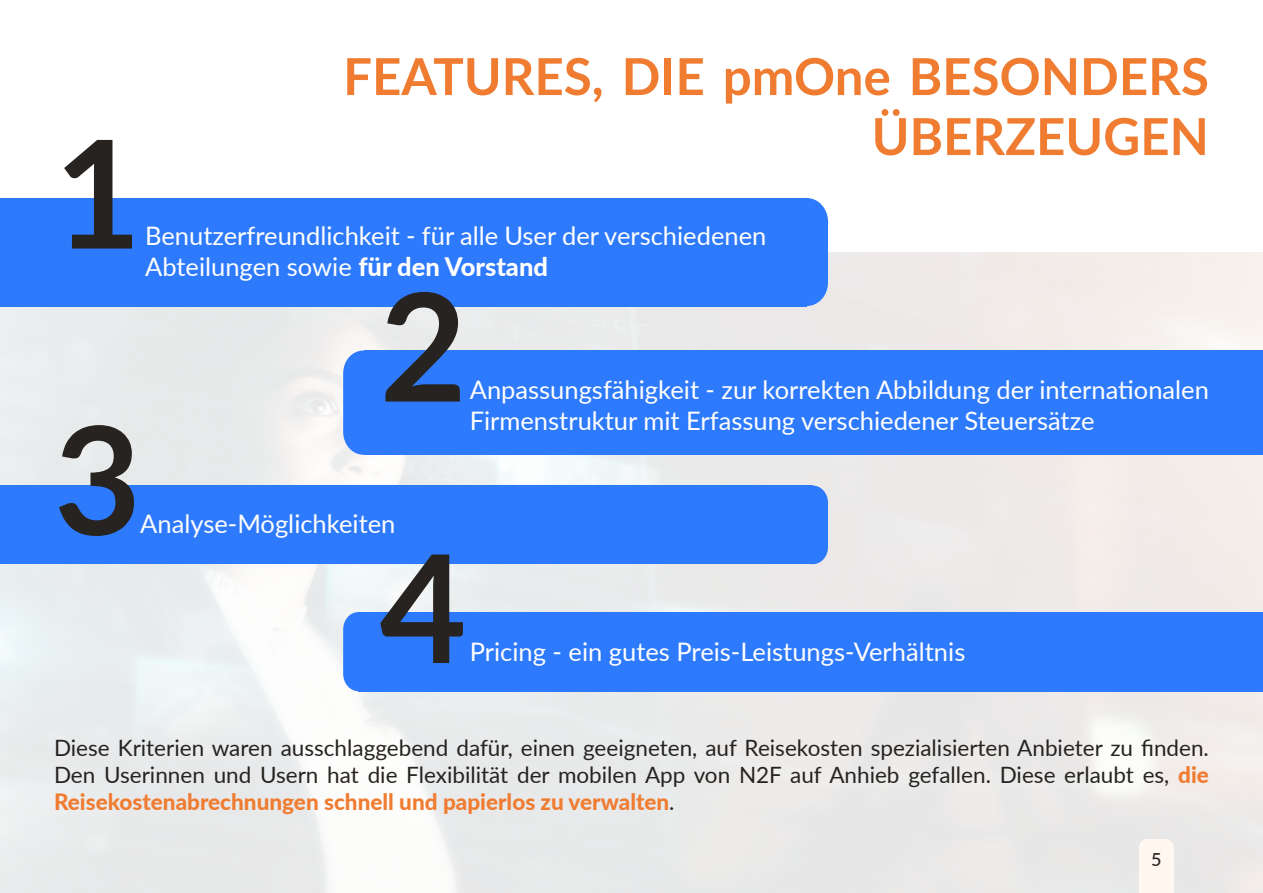
<style>
.page{position:relative;width:1263px;height:893px;background:#fff}
.page>*{position:absolute;margin:0;border:0;box-sizing:border-box;transform-origin:0 0}
.t1{font:700 150px/261.5px "Lato";color:#262320}
.t2{font:700 51px/60px "Lato";color:#ef7c31;text-align:right}
.t3{font:25.5px/30.6px "Lato";color:#fff}
.t4{font:22.5px/27px "Lato";color:#262320;text-align:justify}
.t5{font:500 18px "Lato";color:#262320}
.s1{font-weight:800}
.s2{font-weight:800;color:#ef7c31}
</style>
<div class="page">
<img style="left:0;top:252px;width:1263px;height:641px">
<div style="left:0;top:198px;width:807px;height:108px;background:#2e7afc"></div>
<svg style="left:807px;top:198px;width:21px;height:108px;background:#4085fb"></svg>
<div style="left:0;top:486px;width:813px;height:78px;background:#2e7afc"></div>
<svg style="left:813px;top:486px;width:15px;height:78px"></svg>
<div style="left:365px;top:351px;width:898px;height:104px;background:#2e7afc"></div>
<div style="left:358px;top:612px;width:905px;height:79px;background:#2e7afc"></div>
<svg style="left:343px;top:351px;width:22px;height:104px;background:#4085fa"></svg>
<svg style="left:343px;top:612px;width:15px;height:79px"></svg>
<div style="left:1139px;top:839px;width:35px;height:54px;background:#fff7f0"></div>
<h1 class="t1" style="left:54px;top:57px;width:88px">1</h1>
<h2 class="t2" style="left:343px;top:44px;width:867px">FEATURES, DIE pmOne BESONDERS<br>ÜBERZEUGEN</h2>
<p class="t3" style="left:145px;top:219px;width:623px">Benutzerfreundlichkeit - für alle User der verschiedenen<br>Abteilungen sowie <span class="s1">für den Vorstand</span></p>
<h1 class="t1" style="left:380px;top:210px;width:89px">2<br>4</h1>
<p class="t3" style="left:470px;top:374px;width:741px">Anpassungsfähigkeit - zur korrekten Abbildung der internationalen<br>Firmenstruktur mit Erfassung verschiedener Steuersätze</p>
<h1 class="t1" style="left:54px;top:343px;width:89px">3</h1>
<p class="t3" style="left:140px;top:507px;width:257px">Analyse-Möglichkeiten</p>
<p class="t3" style="left:470px;top:635px;width:497px">Pricing - ein gutes Preis-Leistungs-Verhältnis</p>
<p class="t4" style="left:54px;top:733px;width:1156px">Diese Kriterien waren ausschlaggebend dafür, einen geeigneten, auf Reisekosten spezialisierten Anbieter zu finden.<br>Den Userinnen und Usern hat die Flexibilität der mobilen App von N2F auf Anhieb gefallen. Diese erlaubt es, <span class="s2">die Reisekostenabrechnungen schnell und papierlos zu verwalten</span>.</p>
<p class="t5" style="left:1151px;top:847px;width:12px">5</p>
</div>
